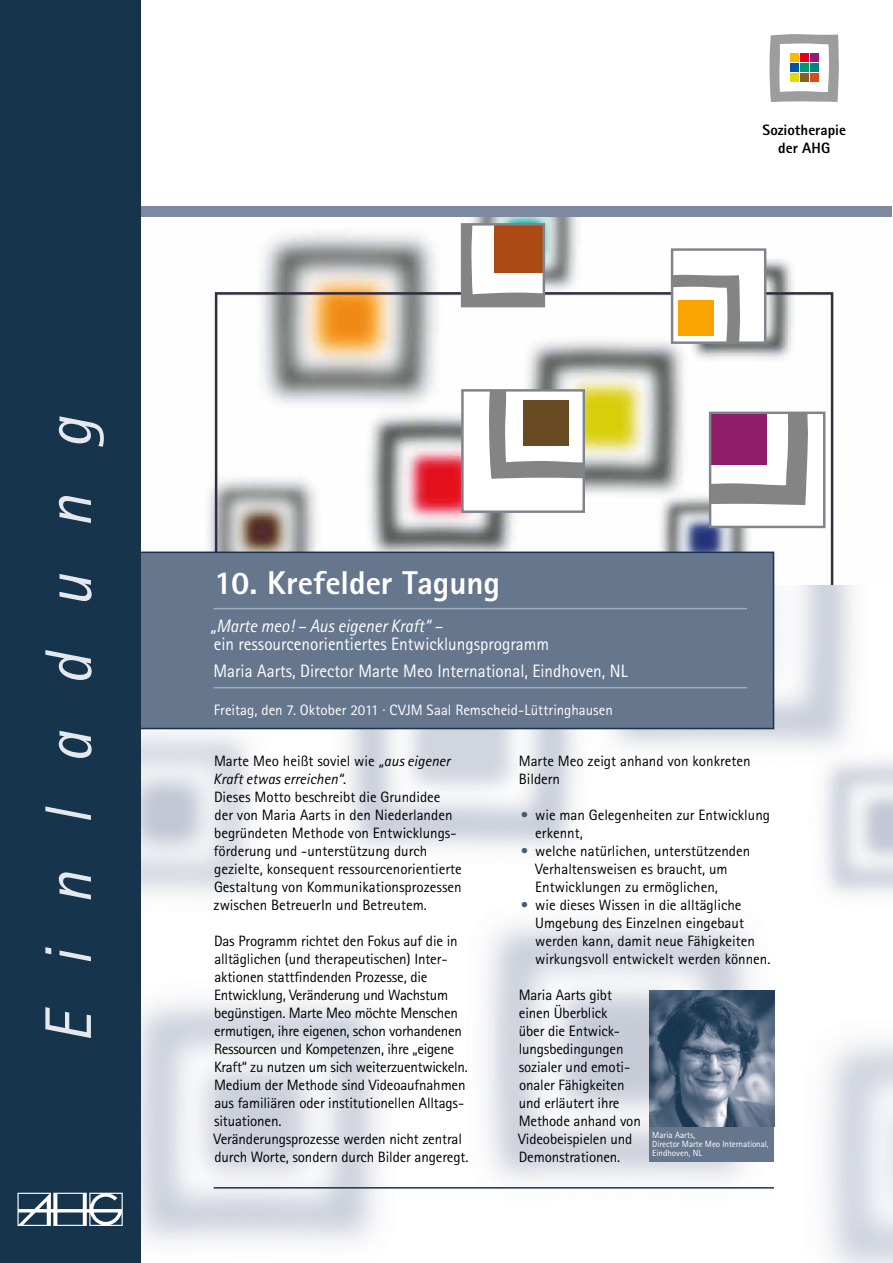
<style>
.page{position:relative;width:893px;height:1263px;background:#fff}
.page>*{position:absolute;margin:0;border:0;box-sizing:border-box;transform-origin:0 0}
.t1{font:italic 66px "Agfa Rotis Sans Serif";color:#e5e8ed}
.t2{font:800 33px "Agfa Rotis Sans Serif";color:#fff}
.t3{font:18px/18px "Agfa Rotis Sans Serif";color:#fff;scale:.96 1}
.t4{font:15px/18px "Agfa Rotis Sans Serif";letter-spacing:-.01em;color:#000}
.t5{font:15px "Agfa Rotis Sans Serif";color:#fff}
.t6{font:800 15px/18px "Agfa Rotis Sans Serif";color:#000;text-align:center}
.t7{font:9px/9px "Agfa Rotis Sans Serif";letter-spacing:-.01em;color:#fff}
.s1{font-style:italic}
.s2{color:#465c74}
</style>
<div class="page">
<div style="left:140px;top:206px;width:752px;height:135px;background:#7c899e"></div>
<img style="left:141px;top:218px;width:752px;height:1045px">
<div style="left:125px;top:551px;width:649px;height:178px;background:#65768d;border:2px solid #17344d"></div>
<div style="left:0;top:0;width:141px;height:1263px;background:#17344d"></div>
<svg style="left:17px;top:1193px;width:106px;height:33px"></svg>
<svg style="left:769px;top:34px;width:70px;height:68px"></svg>
<div style="left:790px;top:54px;width:8px;height:8px;background:#fbba00"></div>
<div style="left:810px;top:54px;width:8px;height:8px;background:#951881"></div>
<div style="left:800px;top:54px;width:8px;height:8px;background:#e3001a"></div>
<div style="left:790px;top:64px;width:8px;height:8px;background:#0055a4"></div>
<div style="left:810px;top:64px;width:8px;height:8px;background:#00847d"></div>
<div style="left:800px;top:64px;width:8px;height:8px;background:#009770"></div>
<div style="left:790px;top:74px;width:8px;height:8px;background:#dedc00"></div>
<div style="left:810px;top:74px;width:8px;height:8px;background:#d94c12"></div>
<div style="left:800px;top:74px;width:8px;height:8px;background:#80602c"></div>
<svg style="left:464px;top:226px;width:78px;height:78px;background:#d2d1d0"></svg>
<div style="left:495px;top:224px;width:49px;height:49px;background:#ab4a13"></div>
<div style="left:461px;top:223px;width:84px;height:84px;border:2px solid #7f848c"></div>
<div style="left:710px;top:413px;width:114px;height:114px;background:#fff"></div>
<svg style="left:712px;top:415px;width:96px;height:90px"></svg>
<div style="left:711px;top:413px;width:56px;height:52px;background:#901d69"></div>
<div style="left:709px;top:412px;width:116px;height:116px;border:2px solid #7f848c"></div>
<div style="left:462px;top:390px;width:122px;height:122px;background:#fff"></div>
<svg style="left:489px;top:392px;width:93px;height:87px"></svg>
<div style="left:523px;top:400px;width:46px;height:46px;background:#684a23"></div>
<div style="left:461px;top:389px;width:124px;height:124px;border:2px solid #7f848c"></div>
<div style="left:672px;top:250px;width:93px;height:93px;background:#fff"></div>
<svg style="left:674px;top:275px;width:66px;height:66px"></svg>
<div style="left:678px;top:300px;width:36px;height:35px;background:#f9a400"></div>
<div style="left:671px;top:248px;width:95px;height:96px;border:2px solid #7f848c"></div>
<div style="left:649px;top:1111px;width:125px;height:50px;background:#65768d"></div>
<img style="left:649px;top:990px;width:125px;height:137px">
<hr style="left:214px;top:1187px;width:560px;height:1px;background:#17344d">
<hr style="left:214px;top:687px;width:533px;height:1px;background:#fff">
<hr style="left:214px;top:608px;width:533px;height:1px;background:#fff">
<h1 class="t1" style="left:30px;top:1044px;width:629px;rotate:-90deg">Einladung</h1>
<p class="t6" style="left:762px;top:121px;width:85px">Soziotherapie der AHG</p>
<h2 class="t2" style="left:214px;top:562px;width:288px">10. Krefelder Tagung</h2>
<p class="t3" style="left:210px;top:617px;width:354px"><span class="s1">„Marte meo! – Aus eigener Kraft“</span> –<br>ein ressourcenorientiertes Entwicklungsprogramm</p>
<p class="t3" style="left:214px;top:662px;width:433px">Maria Aarts, Director Marte Meo International, Eindhoven, NL</p>
<p class="t5" style="left:214px;top:701px;width:401px">Freitag, den 7. Oktober 2011 · CVJM Saal Remscheid-Lüttringhausen</p>
<p class="t4" style="left:519px;top:752px;width:233px">Marte Meo zeigt anhand von konkreten<br>Bildern</p>
<p class="t4" style="left:535px;top:806px;width:236px;text-indent:-14px"><span class="s2">•</span> wie man Gelegenheiten zur Entwicklung erkennt,</p>
<p class="t4" style="left:535px;top:842px;width:216px;text-indent:-14px"><span class="s2">•</span> welche natürlichen, unterstützenden<br>Verhaltensweisen es braucht, um<br>Entwicklungen zu ermöglichen,</p>
<p class="t4" style="left:535px;top:896px;width:237px;text-indent:-14px"><span class="s2">•</span> wie dieses Wissen in die alltägliche Umgebung des Einzelnen eingebaut werden kann, damit neue Fähigkeiten wirkungsvoll entwickelt werden können.</p>
<p class="t4" style="left:518px;top:986px;width:124px">Maria Aarts gibt einen Überblick<br>über die Entwick&shy;lungsbedingungen sozialer und emoti&shy;onaler Fähigkeiten und erläutert ihre<br>Methode anhand von<br>Videobeispielen und<br>Demonstrationen.</p>
<p class="t4" style="left:213px;top:752px;width:250px">Marte Meo heißt soviel wie <span class="s1">„aus eigener Kraft etwas erreichen“</span>.<br>Dieses Motto beschreibt die Grundidee der von Maria Aarts in den Niederlanden begründeten Methode von Entwicklungs&shy;förderung und -unterstützung durch gezielte, konsequent ressourcenorientierte Gestaltung von Kommunikationsprozessen zwischen BetreuerIn und Betreutem.</p>
<p class="t4" style="left:214px;top:932px;width:256px">Das Programm richtet den Fokus auf die in alltäglichen (und therapeutischen) Inter&shy;aktionen stattfindenden Prozesse, die Entwicklung, Veränderung und Wachstum begünstigen. Marte Meo möchte Menschen ermutigen, ihre eigenen, schon vorhandenen Ressourcen und Kompetenzen, ihre „eigene Kraft“ zu nutzen um sich weiterzuentwickeln.<br>Medium der Methode sind Videoaufnahmen aus familiären oder institutionellen Alltags&shy;situationen.<br>Veränderungsprozesse werden nicht zentral durch Worte, sondern durch Bilder angeregt.</p>
<p class="t7" style="left:652px;top:1130px;width:118px">Maria Aarts,<br>Director Marte Meo International,<br>Eindhoven, NL</p>
</div>
